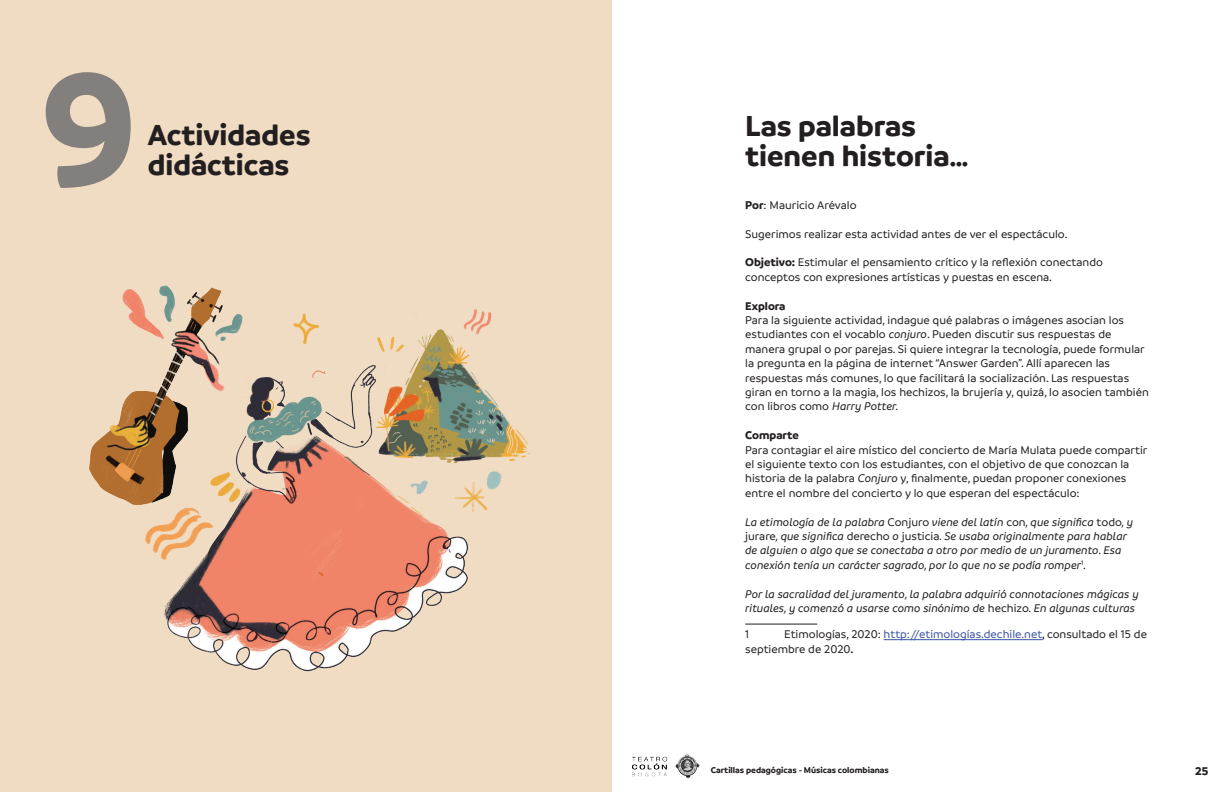
<style>
.page{position:relative;width:1224px;height:792px;background:#fff}
.page>*{position:absolute;margin:0;border:0;box-sizing:border-box;transform-origin:0 0}
.t1{font:700 169.2px "Branding";color:#827f7c}
.t2{font:700 31px/30px "Branding";color:#231f20}
.t3{font:500 12px/14.4px "Branding";color:#231f20}
.t4{font:italic 500 12px/14.4px "Branding";color:#231f20}
.t5{font:700 12px "Branding";color:#231f20}
.t6{font:700 9px "Branding";color:#231f20}
.s1{font-weight:700}
.s2{font-style:italic}
.s3{font-style:normal}
.s4{color:#3853a3}
.s5{font-weight:600}
</style>
<div class="page">
<img style="left:633px;top:754px;width:67px;height:24px">
<div style="left:0;top:0;width:612px;height:792px;background:#f0dbc3"></div>
<img style="left:89px;top:285px;width:441px;height:387px">
<hr style="left:745px;top:624px;width:72px;height:1px;background:#231f20">
<hr style="left:884px;top:639px;width:158px;height:1px;background:#3853a3">
<h1 class="t1" style="left:41px;top:32px;width:98px">9</h1>
<h2 class="t2" style="left:148px;top:119px;width:164px">Actividades didácticas</h2>
<h2 class="t2" style="left:745px;top:110px;width:225px">Las palabras tienen historia…</h2>
<p class="t3" style="left:745px;top:198px;width:113px"><span class="s1">Por</span>: Mauricio Arévalo</p>
<p class="t3" style="left:745px;top:227px;width:324px">Sugerimos realizar esta actividad antes de ver el espectáculo.</p>
<p class="t3" style="left:745px;top:255px;width:359px"><span class="s1">Objetivo:</span> Estimular el pensamiento crítico y la reflexión conectando conceptos con expresiones artísticas y puestas en escena.</p>
<p class="t5" style="left:745px;top:299px;width:42px">Explora</p>
<p class="t3" style="left:745px;top:313px;width:405px">Para la siguiente actividad, indague qué palabras o imágenes asocian los estudiantes con el vocablo <span class="s2">conjuro</span>. Pueden discutir sus respuestas de manera grupal o por parejas. Si quiere integrar la tecnología, puede formular la pregunta en la página de internet “Answer Garden”. Allí aparecen las respuestas más comunes, lo que facilitará la socialización. Las respuestas giran en torno a la magia, los hechizos, la brujería y, quizá, lo asocien también con libros como <span class="s2">Harry Potter.</span></p>
<p class="t5" style="left:745px;top:428px;width:55px">Comparte</p>
<p class="t3" style="left:745px;top:443px;width:404px">Para contagiar el aire místico del concierto de María Mulata puede compartir el siguiente texto con los estudiantes, con el objetivo de que conozcan la historia de la palabra <span class="s2">Conjuro</span> y, finalmente, puedan proponer conexiones entre el nombre del concierto y lo que esperan del espectáculo:</p>
<p class="t4" style="left:745px;top:515px;width:389px">La etimología de la palabra <span class="s3">Conjuro</span> viene del latín <span class="s3">con</span>, que significa <span class="s3">todo</span>, y <span class="s3">jurare</span>, que significa <span class="s3">derecho</span> o <span class="s3">justicia</span>. Se usaba originalmente para hablar de alguien o algo que se conectaba a otro por medio de un juramento. Esa conexión tenía un carácter sagrado, por lo que no se podía romper<sup>1</sup>.</p>
<p class="t4" style="left:745px;top:587px;width:395px">Por la sacralidad del juramento, la palabra adquirió connotaciones mágicas y rituales, y comenzó a usarse como sinónimo de <span class="s3">hechizo</span>. En algunas culturas</p>
<p class="t3" style="left:745px;top:627px;width:5px">1</p>
<p class="t3" style="left:745px;top:627px;width:403px;text-indent:39px">Etimologías, 2020: <span class="s4">http://etimologías.dechile.net</span><span class="s5">,</span> consultado el 15 de septiembre de 2020<span class="s5">.</span></p>
<p class="t6" style="left:711px;top:765px;width:179px">Cartillas pedagógicas - Músicas colombianas</p>
<p class="t5" style="left:1195px;top:764px;width:15px">25</p>
</div>
